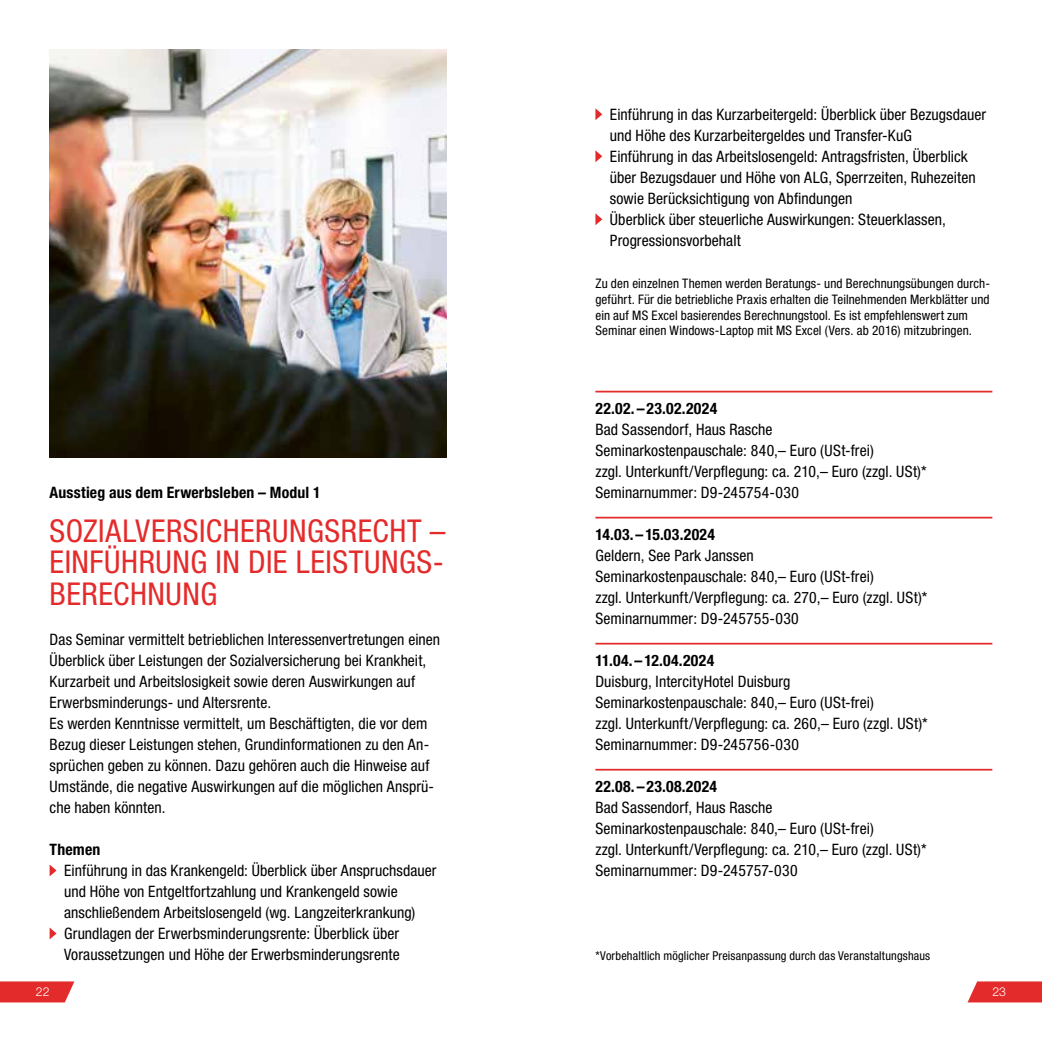
<style>
.page{position:relative;width:1042px;height:1042px;background:#fff}
.page>*{position:absolute;margin:0;border:0;box-sizing:border-box;transform-origin:0 0}
.t1{font:condensed 31.5px/31.5px "Helvetica Neue LT Std";letter-spacing:.015em;color:#e42b2b;text-align:justify}
.t2{font:condensed 15.75px/21px "Helvetica Neue LT Std";letter-spacing:.005em;color:#000}
.t3{font:700 condensed 15.75px "Helvetica Neue LT Std";letter-spacing:.015em;color:#000}
.t4{font:condensed 13.12px/15.8px "Helvetica Neue LT Std";letter-spacing:.01em;color:#000}
.t5{font:condensed 12.25px "Helvetica Neue LT Std";letter-spacing:.01em;color:#000}
.t6{font:300 12.25px "Helvetica Neue LT Std";color:#fff}
</style>
<div class="page">
<svg style="left:50px;top:865px;width:7px;height:11px"></svg>
<svg style="left:50px;top:928px;width:7px;height:11px"></svg>
<hr style="left:595px;top:391px;width:397px;height:1px;background:#e42b2b">
<hr style="left:595px;top:517px;width:397px;height:1px;background:#e42b2b">
<hr style="left:595px;top:643px;width:397px;height:1px;background:#e42b2b">
<hr style="left:595px;top:769px;width:397px;height:1px;background:#e42b2b">
<svg style="left:595px;top:108px;width:7px;height:12px"></svg>
<svg style="left:595px;top:150px;width:7px;height:12px"></svg>
<svg style="left:595px;top:213px;width:7px;height:12px"></svg>
<img style="left:50px;top:50px;width:396px;height:407px">
<svg style="left:0;top:981px;width:74px;height:21px;background:#e63b3b"></svg>
<svg style="left:967px;top:981px;width:75px;height:21px;background:#e63e3e"></svg>
<p class="t3" style="left:50px;top:483px;width:272px">Ausstieg aus dem Erwerbsleben – Modul 1</p>
<h1 class="t1" style="left:50px;top:515px;width:397px">SOZIALVERSICHERUNGSRECHT – EINFÜHRUNG IN DIE LEISTUNGS-BERECHNUNG</h1>
<p class="t2" style="left:50px;top:629px;width:392px">Das Seminar vermittelt betrieblichen Interessenvertretungen einen Überblick über Leistungen der Sozialversicherung bei Krankheit, Kurzarbeit und Arbeitslosigkeit sowie deren Auswirkungen auf Erwerbsminderungs- und Altersrente.<br>Es werden Kenntnisse vermittelt, um Beschäftigten, die vor dem Bezug dieser Leistungen stehen, Grundinformationen zu den An&shy;sprüchen geben zu können. Dazu gehören auch die Hinweise auf Umstände, die negative Auswirkungen auf die möglichen Ansprü&shy;che haben könnten.</p>
<p class="t3" style="left:50px;top:840px;width:52px">Themen</p>
<p class="t2" style="left:64px;top:860px;width:374px">Einführung in das Krankengeld: Überblick über Anspruchsdauer und Höhe von Entgeltfortzahlung und Krankengeld sowie anschließendem Arbeitslosengeld (wg. Langzeiterkrankung)<br>Grundlagen der Erwerbsminderungsrente: Überblick über Voraussetzungen und Höhe der Erwerbsminderungsrente</p>
<p class="t2" style="left:610px;top:104px;width:378px">Einführung in das Kurzarbeitergeld: Überblick über Bezugsdauer und Höhe des Kurzarbeitergeldes und Transfer-KuG<br>Einführung in das Arbeitslosengeld: Antragsfristen, Überblick über Bezugsdauer und Höhe von ALG, Sperrzeiten, Ruhezeiten sowie Berücksichtigung von Abfindungen<br>Überblick über steuerliche Auswirkungen: Steuerklassen, Progressionsvorbehalt</p>
<p class="t4" style="left:595px;top:275px;width:396px">Zu den einzelnen Themen werden Beratungs- und Berechnungsübungen durch&shy;geführt. Für die betriebliche Praxis erhalten die Teilnehmenden Merkblätter und ein auf MS Excel basierendes Berechnungstool. Es ist empfehlenswert zum Seminar einen Windows-Laptop mit MS Excel (Vers. ab 2016) mitzubringen.</p>
<p class="t3" style="left:595px;top:399px;width:123px">22.02.–23.02.2024</p>
<p class="t2" style="left:595px;top:419px;width:333px">Bad Sassendorf, Haus Rasche Seminarkostenpauschale: 840,– Euro (USt-frei)<br>zzgl. Unterkunft/Verpflegung: ca. 210,– Euro (zzgl. USt)* Seminarnummer: D9-245754-030</p>
<p class="t3" style="left:595px;top:525px;width:121px">14.03.–15.03.2024</p>
<p class="t2" style="left:595px;top:545px;width:333px">Geldern, See Park Janssen<br>Seminarkostenpauschale: 840,– Euro (USt-frei)<br>zzgl. Unterkunft/Verpflegung: ca. 270,– Euro (zzgl. USt)* Seminarnummer: D9-245755-030</p>
<p class="t3" style="left:595px;top:651px;width:120px">11.04.–12.04.2024</p>
<p class="t2" style="left:595px;top:671px;width:334px">Duisburg, IntercityHotel Duisburg Seminarkostenpauschale: 840,– Euro (USt-frei)<br>zzgl. Unterkunft/Verpflegung: ca. 260,– Euro (zzgl. USt)* Seminarnummer: D9-245756-030</p>
<p class="t3" style="left:595px;top:777px;width:123px">22.08.–23.08.2024</p>
<p class="t2" style="left:595px;top:797px;width:333px">Bad Sassendorf, Haus Rasche Seminarkostenpauschale: 840,– Euro (USt-frei)<br>zzgl. Unterkunft/Verpflegung: ca. 210,– Euro (zzgl. USt)* Seminarnummer: D9-245757-030</p>
<p class="t5" style="left:595px;top:949px;width:336px">*Vorbehaltlich möglicher Preisanpassung durch das Veranstaltungshaus</p>
<p class="t6" style="left:36px;top:984px;width:15px">22</p>
<p class="t6" style="left:992px;top:984px;width:15px">23</p>
</div>
